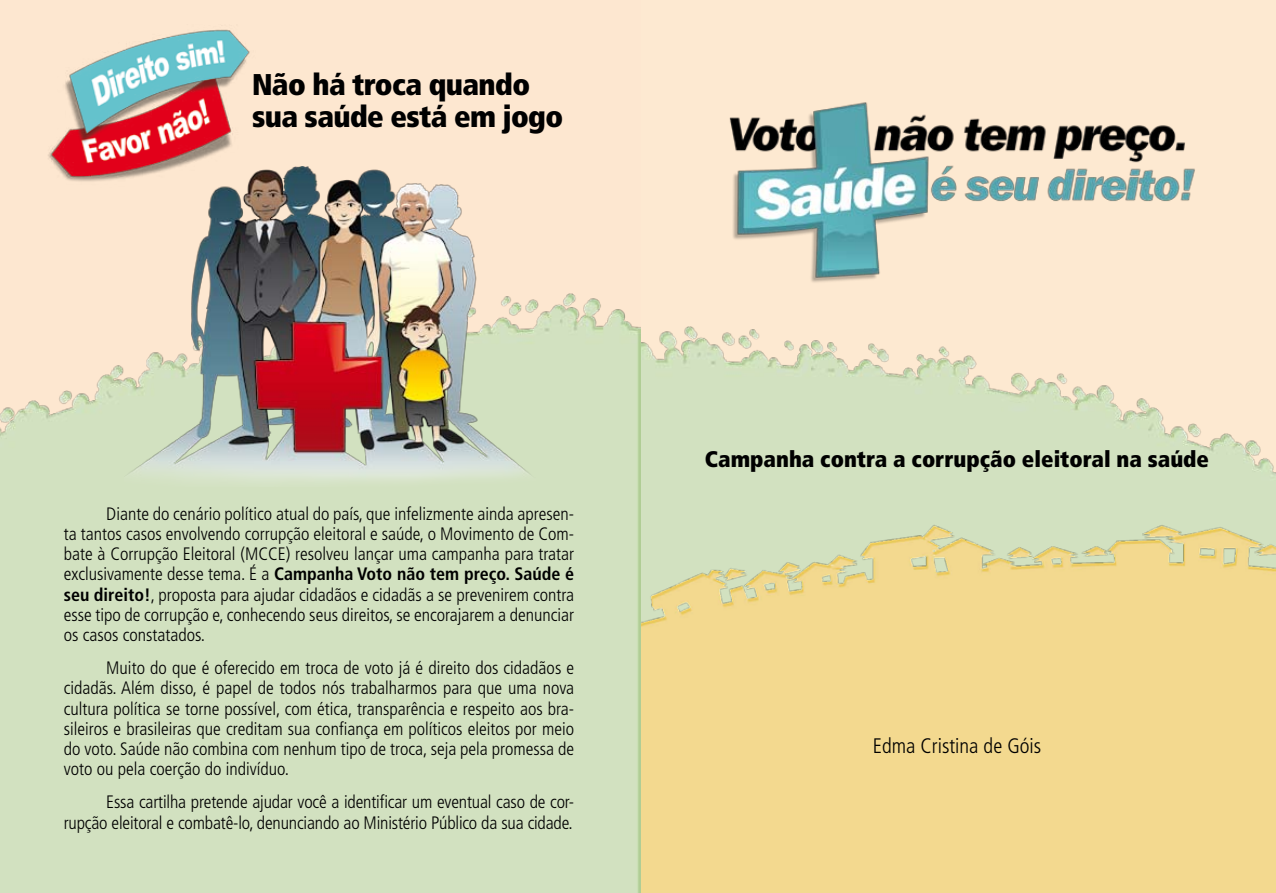
<style>
.page{position:relative;width:1276px;height:893px;background:#fff}
.page>*{position:absolute;margin:0;border:0;box-sizing:border-box;transform-origin:0 0}
.t1{font:900 condensed 30px/31.5px "Frutiger 87 Extra";letter-spacing:-.02em;color:#000}
.t2{font:900 condensed 22.5px "Frutiger 87 Extra";color:#000}
.t3{font:condensed 21px "Frutiger 47 Light";color:#000}
.t4{font:condensed 18px/20.2px "Frutiger 47 Light";color:#000;text-align:justify}
.t5{font:condensed 18px "Frutiger 67 Bold";color:#000}
.s1{font-family:"Frutiger 47 Light"}
.s2{font-family:"Frutiger 67 Bold"}
</style>
<div class="page">
<img style="left:640px;top:325px;width:636px;height:194px">
<img style="left:640px;top:519px;width:636px;height:269px">
<div style="left:640px;top:788px;width:636px;height:105px;background:#f3d98f"></div>
<img style="left:717px;top:96px;width:482px;height:196px">
<div style="left:0;top:0;width:640px;height:893px;background:#fde7d0"></div>
<div style="left:0;top:293px;width:640px;height:600px;background:#d2e1c0"></div>
<img style="left:124px;top:167px;width:412px;height:320px">
<img style="left:48px;top:29px;width:208px;height:161px">
<h1 class="t1" style="left:252px;top:69px;width:313px">Não há troca quando sua saúde está em jogo</h1>
<p class="t4" style="left:64px;top:503px;width:512px;text-indent:43px">Diante do cenário político atual do país, que infelizmente ainda apresen&shy;ta tantos casos envolvendo corrupção eleitoral e saúde, o Movimento de Com&shy;bate à Corrupção Eleitoral (MCCE) resolveu lançar uma campanha para tratar</p>
<p class="t5" style="left:64px;top:563px;width:512px"><span class="s1">exclusivamente desse tema. É a</span> Campanha Voto não tem preço. Saúde é</p>
<p class="t4" style="left:64px;top:584px;width:512px"><span class="s2">seu direito!</span>, proposta para ajudar cidadãos e cidadãs a se prevenirem contra esse tipo de corrupção e, conhecendo seus direitos, se encorajarem a denunciar os casos constatados.</p>
<p class="t4" style="left:64px;top:658px;width:512px;text-indent:43px">Muito do que é oferecido em troca de voto já é direito dos cidadãos e cidadãs. Além disso, é papel de todos nós trabalharmos para que uma nova cultura política se torne possível, com ética, transparência e respeito aos bra&shy;sileiros e brasileiras que creditam sua confiança em políticos eleitos por meio do voto. Saúde não combina com nenhum tipo de troca, seja pela promessa de voto ou pela coerção do indivíduo.</p>
<p class="t4" style="left:64px;top:792px;width:512px;text-align:right">Essa cartilha pretende ajudar você a identificar um eventual caso de cor&shy;rupção eleitoral e combatê-lo, denunciando ao Ministério Público da sua cidade.</p>
<p class="t2" style="left:705px;top:446px;width:506px">Campanha contra a corrupção eleitoral na saúde</p>
<p class="t3" style="left:872px;top:733px;width:170px">Edma Cristina de Góis</p>
</div>
